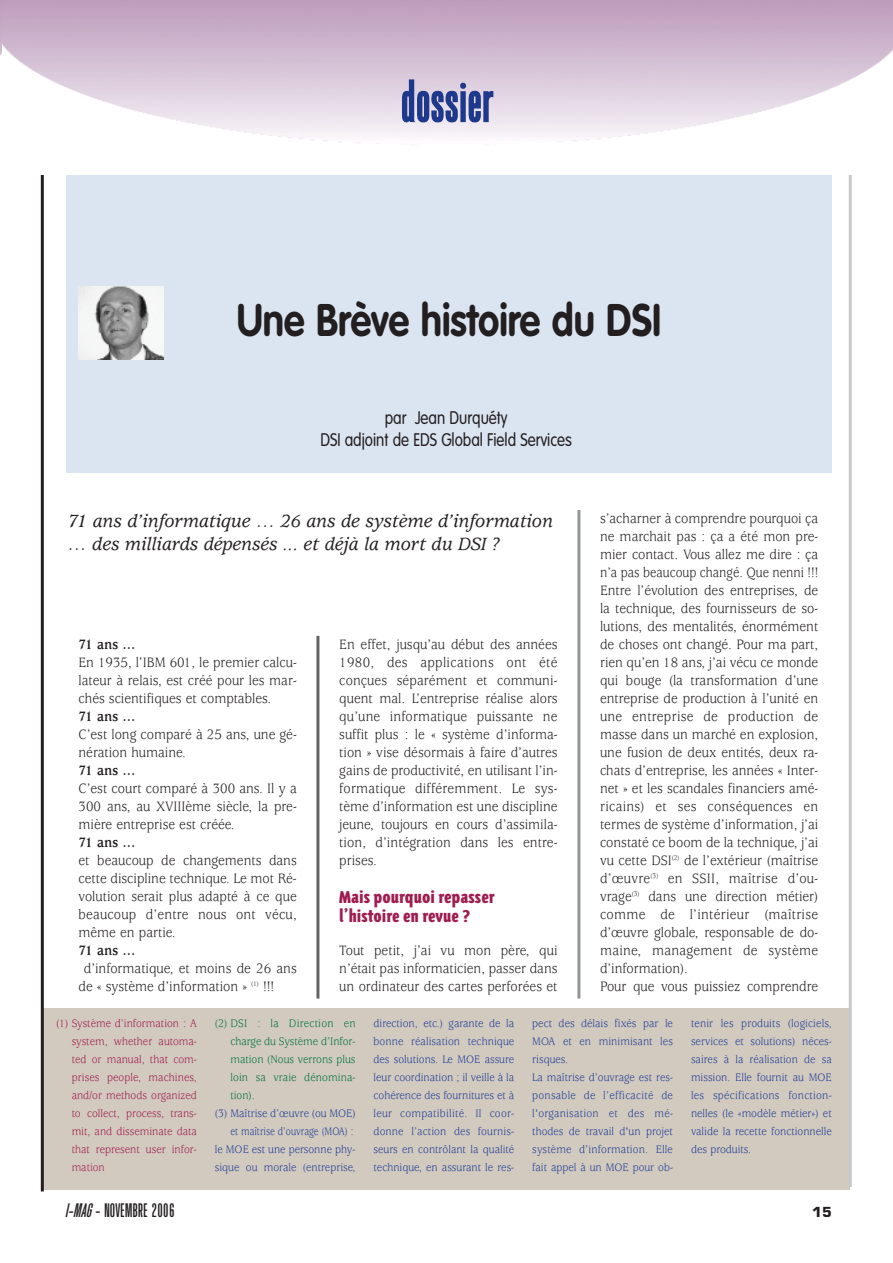
<style>
.page{position:relative;width:893px;height:1263px;background:#fff}
.page>*{position:absolute;margin:0;border:0;box-sizing:border-box;transform-origin:0 0}
.t1{font:54px "Undertaker";letter-spacing:.01em;color:#1e388c}
.t2{font:700 45px "VAG Rounded";color:#231f20;scale:.85 1}
.t3{font:900 19.8px/19.8px "Triplex Cond";color:#9f1d51;scale:1.2 1}
.t4{font:italic 500 19.5px/22.5px "Usherwood";color:#231f20}
.t5{font:300 18px/21.6px "VAG Rounded";color:#231f20;text-align:center;scale:.85 1}
.t6{font:18px "Undertaker";color:#231f20}
.t7{font:15px/18px "Usherwood";color:#231f20;text-align:justify;scale:.9 1}
.t8{font:700 15px "Usherwood";color:#231f20;scale:.9 1}
.t9{font:700 13.5px "Eurostile";color:#231f20}
.t10{font:12px/18px "Usherwood";color:#223f99;text-align:justify;scale:.9 1}
.t11{font:12px/18px "Usherwood";color:#9f1d51;text-align:justify;scale:.9 1}
.t12{font:12px/18px "Usherwood";color:#00723e;text-align:justify;scale:.9 1}
.s1{font-style:italic}
</style>
<div class="page">
<div style="left:42px;top:1009px;width:808px;height:181px;background:#d2cabe"></div>
<hr style="left:849px;top:175px;width:3px;height:1012px;background:#c6c8ca">
<hr style="left:41px;top:175px;width:3px;height:1016px;background:#231f20">
<div style="left:66px;top:175px;width:766px;height:298px;background:#dbe4f1"></div>
<hr style="left:316px;top:636px;width:3px;height:362px;background:#636466">
<img style="left:0;top:1px;width:2px;height:55px">
<hr style="left:577px;top:510px;width:3px;height:488px;background:#939598">
<img style="left:79px;top:286px;width:85px;height:73px">
<h1 class="t1" style="left:402px;top:79px;width:94px">dossier</h1>
<h2 class="t2" style="left:237px;top:302px;width:501px">Une Brève histoire du DSI</h2>
<p class="t5" style="left:320px;top:409px;width:297px">par Jean Durquéty<br>DSI adjoint de EDS Global Field Services</p>
<h3 class="t4" style="left:68px;top:512px;width:486px">71 ans d’informatique … 26 ans de système d’information … des milliards dépensés ... et déjà la mort du DSI ?</h3>
<p class="t8" style="left:79px;top:638px;width:65px">71 ans …</p>
<p class="t7" style="left:79px;top:654px;width:244px">En 1935, l’IBM 601, le premier calcu&shy;lateur à relais, est créé pour les mar&shy;chés scientifiques et comptables.</p>
<p class="t8" style="left:79px;top:710px;width:65px">71 ans …</p>
<p class="t7" style="left:79px;top:726px;width:244px">C’est long comparé à 25 ans, une gé&shy;nération humaine.</p>
<p class="t8" style="left:79px;top:764px;width:65px">71 ans …</p>
<p class="t7" style="left:79px;top:780px;width:244px">C’est court comparé à 300 ans. Il y a 300 ans, au XVIIIème siècle, la pre&shy;mière entreprise est créée.</p>
<p class="t8" style="left:79px;top:836px;width:65px">71 ans …</p>
<p class="t7" style="left:79px;top:852px;width:244px">et beaucoup de changements dans cette discipline technique. Le mot Ré&shy;volution serait plus adapté à ce que beaucoup d’entre nous ont vécu, même en partie.</p>
<p class="t8" style="left:79px;top:944px;width:65px">71 ans …</p>
<p class="t7" style="left:79px;top:960px;width:244px;text-indent:5px">d’informatique, et moins de 26 ans de « système d’information » <sup>(1)</sup> !!!</p>
<p class="t7" style="left:339px;top:636px;width:244px">En effet, jusqu’au début des années 1980, des applications ont été conçues séparément et communi&shy;quent mal. L’entreprise réalise alors qu’une informatique puissante ne suffit plus : le « système d’informa&shy;tion » vise désormais à faire d’autres gains de productivité, en utilisant l’in&shy;formatique différemment. Le sys&shy;tème d’information est une discipline jeune, toujours en cours d’assimila&shy;tion, d’intégration dans les entre&shy;prises.</p>
<h3 class="t3" style="left:339px;top:888px;width:131px">Mais pourquoi repasser l’histoire en revue ?</h3>
<p class="t7" style="left:339px;top:942px;width:244px">Tout petit, j’ai vu mon père, qui n’était pas informaticien, passer dans un ordinateur des cartes perforées et</p>
<p class="t7" style="left:600px;top:510px;width:244px;text-align:left">s’acharner à comprendre pourquoi ça ne marchait pas : ça a été mon pre&shy;mier contact. Vous allez me dire : ça n’a pas beaucoup changé. Que nenni !!!<br>Entre l’évolution des entreprises, de la technique, des fournisseurs de so&shy;lutions, des mentalités, énormément de choses ont changé. Pour ma part, rien qu’en 18 ans, j’ai vécu ce monde qui bouge (la transformation d’une entreprise de production à l’unité en une entreprise de production de masse dans un marché en explosion, une fusion de deux entités, deux ra&shy;chats d’entreprise, les années « Inter&shy;net » et les scandales financiers amé&shy;ricains) et ses conséquences en termes de système d’information, j’ai constaté ce boom de la technique, j’ai vu cette DSI<sup>(2)</sup> de l’extérieur (maîtrise d’œuvre<sup>(3)</sup> en SSII, maîtrise d’ou&shy;vrage<sup>(3)</sup> dans une direction métier) comme de l’intérieur (maîtrise d’œuvre globale, responsable de do&shy;maine, management de système d’information).<br>Pour que vous puissiez comprendre</p>
<p class="t11" style="left:72px;top:1015px;width:141px;text-indent:-16px">(1) Système d’information : A system, whether automa&shy;ted or manual, that com&shy;prises people, machines, and/or methods organized to collect, process, trans&shy;mit, and disseminate data that represent user infor&shy;mation</p>
<p class="t12" style="left:230px;top:1015px;width:141px;text-indent:-16px">(2) DSI : la Direction en charge du Système d’Infor&shy;mation (Nous verrons plus loin sa vraie dénomina&shy;tion).</p>
<p class="t10" style="left:215px;top:1105px;width:158px;text-align:right">(3) Maîtrise d’œuvre (ou MOE) et maîtrise d’ouvrage (MOA) :<br>le MOE est une personne phy&shy;sique ou morale (entreprise,</p>
<p class="t10" style="left:374px;top:1015px;width:158px">direction, etc.) garante de la bonne réalisation technique des solutions. Le MOE assure leur coordination ; il veille à la cohérence des fournitures et à leur compatibilité. Il coor&shy;donne l’action des fournis&shy;seurs en contrôlant la qualité technique, en assurant le res-</p>
<p class="t10" style="left:532px;top:1015px;width:158px;text-align:left">pect des délais fixés par le<br>MOA et en minimisant les risques.<br>La maîtrise d’ouvrage est res&shy;ponsable de l’efficacité de l'organisation et des mé&shy;thodes de travail d'un projet système d’information. Elle fait appel à un MOE pour ob-</p>
<p class="t10" style="left:691px;top:1015px;width:158px">tenir les produits (logiciels, services et solutions) néces&shy;saires à la réalisation de sa mission. Elle fournit au MOE les spécifications fonction&shy;nelles (le «modèle métier») et valide la recette fonctionnelle des produits.</p>
<p class="t6" style="left:65px;top:1203px;width:111px"><span class="s1">I-MAG</span>- NOVEMBRE 2006</p>
<p class="t9" style="left:812px;top:1207px;width:21px">15</p>
</div>
